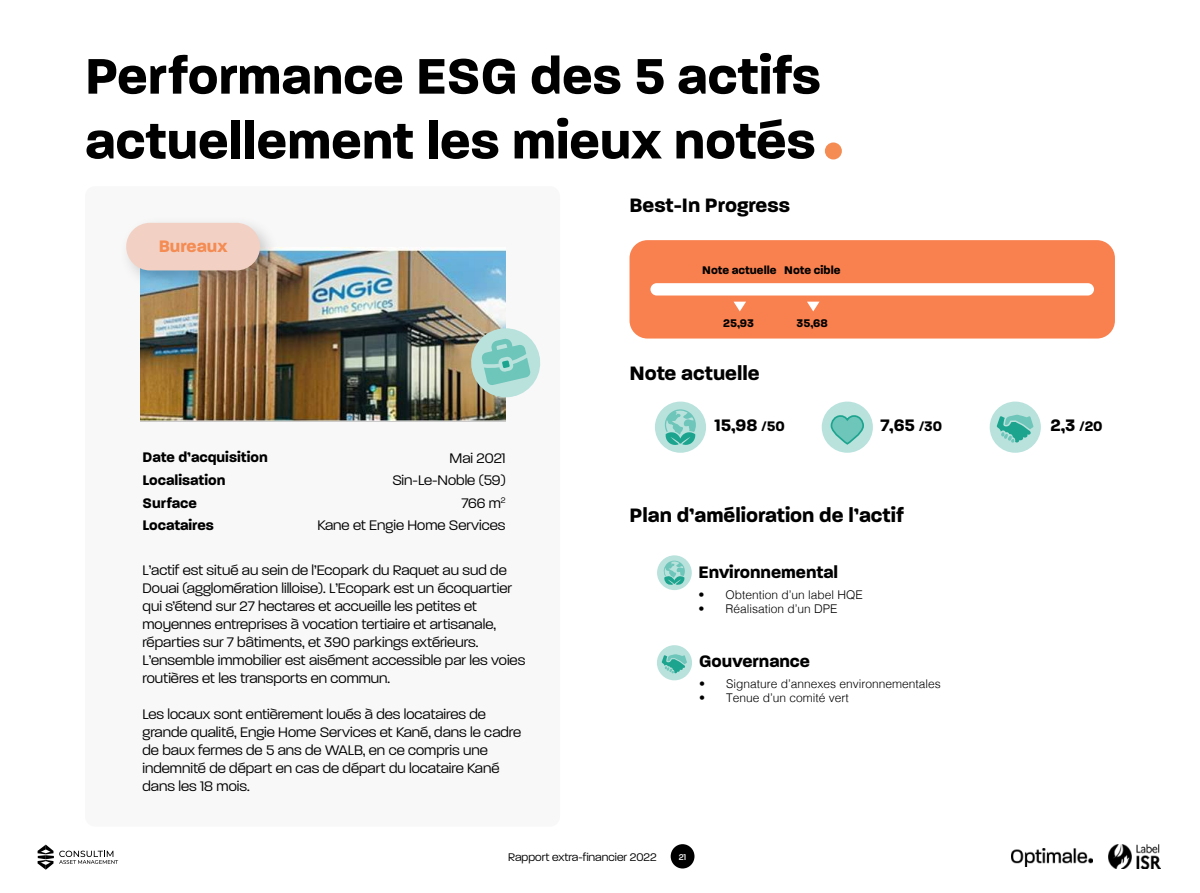
<style>
.page{position:relative;width:1200px;height:893px;background:#fff}
.page>*{position:absolute;margin:0;border:0;box-sizing:border-box;transform-origin:0 0}
.t1{font:700 54px/64.8px "Paralucent";color:#000}
.t2{font:700 21px "Paralucent";color:#000}
.t3{font:700 18px "Paralucent";color:#000}
.t4{font:700 18px "Paralucent";color:#f48c54}
.t5{font:300 15px/18px "Paralucent";color:#000}
.t6{font:700 15px "Paralucent";color:#000}
.t7{font:300 12px "Helvetica";color:#000}
.t8{font:700 12px "Paralucent";color:#000}
.t9{font:300 12px "Paralucent";color:#000}
.t10{font:500 9px "Paralucent";color:#fff}
.s1{font-size:15px}
</style>
<div class="page">
<div style="left:671px;top:844px;width:24px;height:24px;background:#000;border-radius:50%"></div>
<img style="left:1012px;top:848px;width:80px;height:18px">
<svg style="left:38px;top:845px;width:80px;height:25px"></svg>
<img style="left:1108px;top:845px;width:53px;height:23px">
<div style="left:85px;top:186px;width:475px;height:641px;background:#f8f8f8;border-radius:10px"></div>
<img style="left:141px;top:247px;width:365px;height:174px">
<div style="left:118px;top:215px;width:162px;height:76px;background:#000;opacity:.19"></div>
<div style="left:126px;top:223px;width:134px;height:47px;background:#f2d1c4;border-radius:24px"></div>
<svg style="left:468px;top:325px;width:73px;height:76px;background:#abcec3"></svg>
<div style="left:630px;top:240px;width:485px;height:99px;background:#f9814f;border-radius:18px"></div>
<div style="left:650px;top:283px;width:444px;height:12px;background:#fff;border-radius:6px"></div>
<svg style="left:734px;top:302px;width:12px;height:9px"></svg>
<svg style="left:807px;top:302px;width:12px;height:9px"></svg>
<div style="left:990px;top:402px;width:51px;height:51px;background:#b9e2dd;border-radius:50%"></div>
<svg style="left:997px;top:414px;width:36px;height:29px"></svg>
<div style="left:822px;top:402px;width:51px;height:51px;background:#b9e2dd;border-radius:50%"></div>
<svg style="left:829px;top:415px;width:37px;height:31px"></svg>
<div style="left:655px;top:402px;width:51px;height:51px;background:#b9e2dd;border-radius:50%"></div>
<svg style="left:664px;top:409px;width:32px;height:36px"></svg>
<div style="left:657px;top:555px;width:35px;height:35px;background:#b9e2dd;border-radius:50%"></div>
<svg style="left:664px;top:561px;width:21px;height:24px"></svg>
<div style="left:657px;top:645px;width:35px;height:35px;background:#b9e2dd;border-radius:50%"></div>
<svg style="left:662px;top:654px;width:25px;height:20px"></svg>
<div style="left:825px;top:142px;width:17px;height:17px;background:#f48c54;border-radius:50%"></div>
<h1 class="t1" style="left:85px;top:47px;width:737px">Performance ESG des 5 actifs actuellement les mieux notés</h1>
<p class="t4" style="left:159px;top:238px;width:70px">Bureaux</p>
<p class="t6" style="left:143px;top:451px;width:127px">Date d’acquisition</p>
<p class="t5" style="left:450px;top:450px;width:58px">Mai 2021</p>
<p class="t6" style="left:143px;top:474px;width:84px">Localisation</p>
<p class="t5" style="left:392px;top:471px;width:115px">Sin-Le-Noble (59)</p>
<p class="t6" style="left:143px;top:496px;width:56px">Surface</p>
<p class="t5" style="left:461px;top:494px;width:46px">766 m<sup>2</sup></p>
<p class="t6" style="left:143px;top:519px;width:73px">Locataires</p>
<p class="t5" style="left:317px;top:516px;width:190px">Kane et Engie Home Services</p>
<p class="t5" style="left:143px;top:561px;width:384px">L’actif est situé au sein de l’Ecopark du Raquet au sud de Douai (agglomération lilloise). L’Ecopark est un écoquartier qui s’étend sur 27 hectares et accueille les petites et moyennes entreprises à vocation tertiaire et artisanale, réparties sur 7 bâtiments, et 390 parkings extérieurs.<br>L’ensemble immobilier est aisément accessible par les voies routières et les transports en commun.</p>
<p class="t5" style="left:143px;top:705px;width:380px">Les locaux sont entièrement loués à des locataires de grande qualité, Engie Home Services et Kané, dans le cadre de baux fermes de 5 ans de WALB, en ce compris une indemnité de départ en cas de départ du locataire Kané dans les 18 mois.</p>
<h2 class="t2" style="left:630px;top:196px;width:162px">Best-In Progress</h2>
<p class="t8" style="left:702px;top:265px;width:140px">Note actuelle Note cible</p>
<p class="t8" style="left:723px;top:317px;width:32px">25,93</p>
<p class="t8" style="left:797px;top:317px;width:33px">35,68</p>
<h2 class="t2" style="left:630px;top:364px;width:132px">Note actuelle</h2>
<p class="t3" style="left:714px;top:417px;width:72px">15,98 <span class="s1">/50</span></p>
<p class="t3" style="left:880px;top:417px;width:63px">7,65 <span class="s1">/30</span></p>
<p class="t3" style="left:1050px;top:417px;width:54px">2,3 <span class="s1">/20</span></p>
<h2 class="t2" style="left:630px;top:506px;width:276px">Plan d’amélioration de l’actif</h2>
<p class="t3" style="left:699px;top:565px;width:141px">Environnemental</p>
<p class="t7" style="left:699px;top:588px;width:166px">• Obtention d’un label HQE</p>
<p class="t7" style="left:699px;top:602px;width:141px">• Réalisation d’un DPE</p>
<p class="t3" style="left:699px;top:653px;width:112px">Gouvernance</p>
<p class="t7" style="left:699px;top:677px;width:243px">• Signature d’annexes environnementales</p>
<p class="t7" style="left:699px;top:691px;width:151px">• Tenue d’un comité vert</p>
<p class="t9" style="left:508px;top:853px;width:150px">Rapport extra-financier 2022</p>
<p class="t10" style="left:679px;top:852px;width:9px">21</p>
</div>
